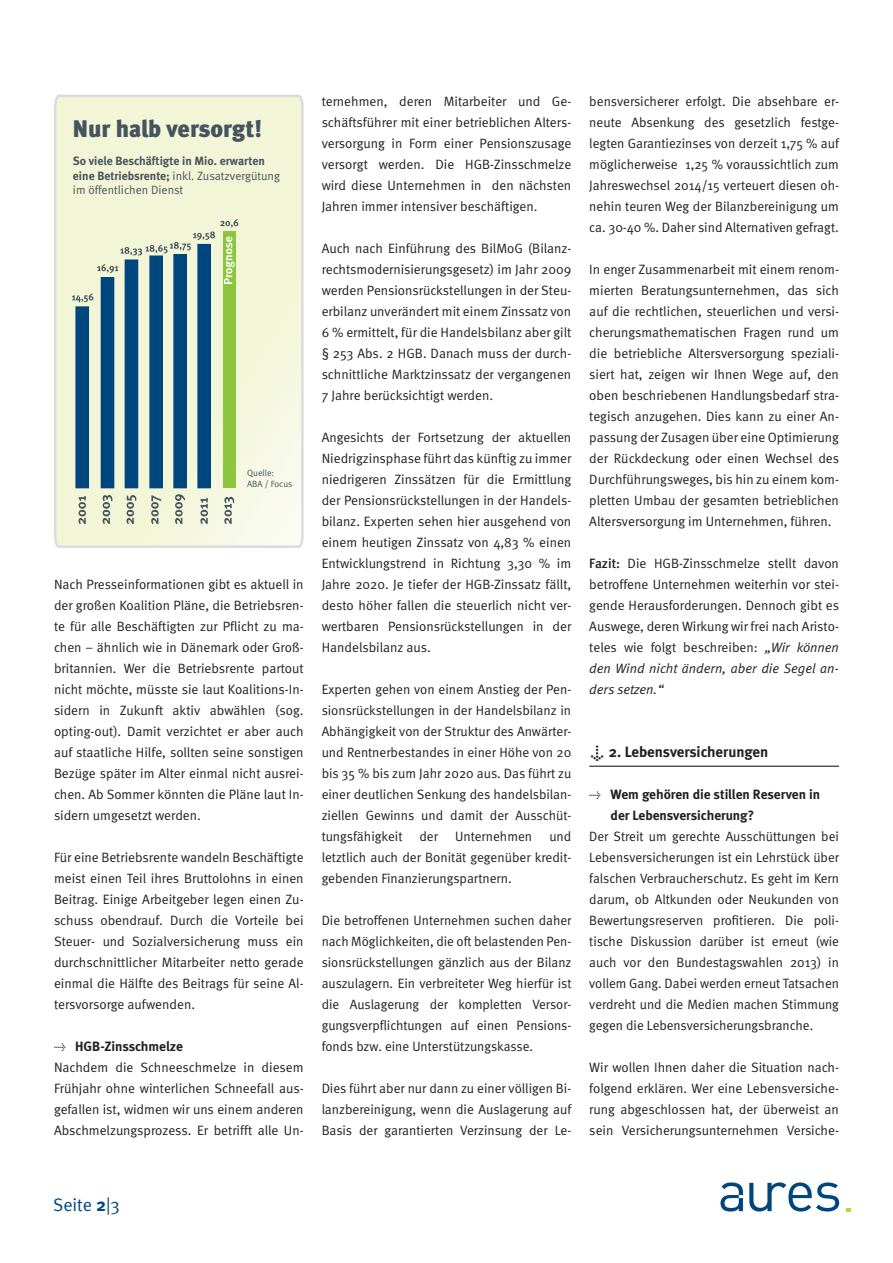
<style>
.page{position:relative;width:893px;height:1263px;background:#fff}
.page>*{position:absolute;margin:0;border:0;box-sizing:border-box;transform-origin:0 0}
.t1{font:900 24px "Meta";letter-spacing:-.005em;color:#45555f}
.t2{font:18px "Meta Normal";color:#00467e}
.t3{font:700 15px "Meta";letter-spacing:-.005em;color:#231f20}
.t4{font:13.5px/21px "Meta Normal";color:#231f20;text-align:justify}
.t5{font:700 13.5px/21px "Meta";color:#231f20}
.t6{font:12px/14.4px "Meta Normal";color:#45555f}
.t7{font:700 12px "Meta";color:#45555f}
.t8{font:9px/10.8px "Meta Normal";letter-spacing:-.005em;color:#45555f}
.s1{font-family:"Meta";font-weight:700}
.s2{font-family:"Meta Normal Expert";font-weight:400}
.s3{font-family:"Meta";font-weight:500}
.s4{font-style:italic}
.s5{font-family:"Meta Bold Expert";font-weight:400;font-size:13.5px}
</style>
<div class="page">
<svg style="left:846px;top:1208px;width:4px;height:3px"></svg>
<svg style="left:749px;top:1182px;width:90px;height:29px"></svg>
<svg style="left:720px;top:1182px;width:23px;height:29px"></svg>
<hr style="left:589px;top:766px;width:250px;height:1px;background:#231f20">
<svg style="left:54px;top:95px;width:250px;height:453px;background:#eff3d8"></svg>
<svg style="left:78px;top:496px;width:8px;height:28px"></svg>
<div style="left:76px;top:307px;width:13px;height:181px;background:#00467e"></div>
<div style="left:101px;top:278px;width:13px;height:210px;background:#00467e"></div>
<svg style="left:103px;top:495px;width:9px;height:29px"></svg>
<div style="left:125px;top:260px;width:13px;height:228px;background:#00467e"></div>
<svg style="left:127px;top:495px;width:9px;height:29px"></svg>
<div style="left:150px;top:256px;width:13px;height:232px;background:#00467e"></div>
<svg style="left:151px;top:495px;width:10px;height:29px"></svg>
<div style="left:174px;top:255px;width:12px;height:233px;background:#00467e"></div>
<svg style="left:175px;top:494px;width:10px;height:30px"></svg>
<div style="left:198px;top:244px;width:12px;height:244px;background:#00467e"></div>
<div style="left:198px;top:244px;width:13px;height:244px;border:1px solid #00467e"></div>
<svg style="left:200px;top:498px;width:8px;height:26px"></svg>
<div style="left:223px;top:232px;width:13px;height:256px;background:#8bc63e"></div>
<svg style="left:224px;top:497px;width:10px;height:27px"></svg>
<svg style="left:72px;top:293px;width:21px;height:9px"></svg>
<svg style="left:97px;top:219px;width:141px;height:65px"></svg>
<h1 class="t1" style="left:73px;top:114px;width:190px">Nur halb versorgt!</h1>
<p class="t7" style="left:73px;top:154px;width:193px">So viele Beschäftigte in Mio. erwarten</p>
<p class="t6" style="left:73px;top:168px;width:208px"><span class="s1">eine Betriebsrente;</span> inkl. Zusatzvergütung im öffentlichen Dienst</p>
<p class="t8" style="left:247px;top:468px;width:47px">Quelle:<br>ABA / Focus</p>
<p class="t4" style="left:54px;top:574px;width:251px">Nach Presseinformationen gibt es aktuell in der großen Koalition Pläne, die Betriebsren&shy;te für alle Beschäftigten zur Pflicht zu ma&shy;chen – ähnlich wie in Dänemark oder Groß&shy;britannien. Wer die Betriebsrente partout nicht möchte, müsste sie laut Koalitions-In&shy;sidern in Zukunft aktiv abwählen (sog. opting-out). Damit verzichtet er aber auch auf staatliche Hilfe, sollten seine sonstigen Bezüge später im Alter einmal nicht ausrei&shy;chen. Ab Sommer könnten die Pläne laut In&shy;sidern umgesetzt werden.</p>
<p class="t4" style="left:54px;top:847px;width:251px">Für eine Betriebsrente wandeln Beschäftigte meist einen Teil ihres Bruttolohns in einen Beitrag. Einige Arbeitgeber legen einen Zu&shy;schuss obendrauf. Durch die Vorteile bei Steuer- und Sozialversicherung muss ein durchschnittlicher Mitarbeiter netto gerade einmal die Hälfte des Beitrags für seine Al&shy;tersvorsorge aufwenden.</p>
<p class="t5" style="left:54px;top:1036px;width:130px"><span class="s2">t</span> HGB-Zinsschmelze</p>
<p class="t4" style="left:54px;top:1057px;width:251px">Nachdem die Schneeschmelze in diesem Frühjahr ohne winterlichen Schneefall aus&shy;gefallen ist, widmen wir uns einem anderen Abschmelzungsprozess. Er betrifft alle Un-</p>
<p class="t4" style="left:322px;top:91px;width:251px">ternehmen, deren Mitarbeiter und Ge&shy;schäftsführer mit einer betrieblichen Alters&shy;versorgung in Form einer Pensionszusage versorgt werden. Die HGB-Zinsschmelze wird diese Unternehmen in den nächsten Jahren immer intensiver beschäftigen.</p>
<p class="t4" style="left:322px;top:238px;width:251px">Auch nach Einführung des BilMoG (Bilanz&shy;rechtsmodernisierungsgesetz) im Jahr 2009 werden Pensionsrückstellungen in der Steu&shy;erbilanz unverändert mit einem Zinssatz von 6 % ermittelt, für die Handelsbilanz aber gilt § 253 Abs. 2 HGB. Danach muss der durch&shy;schnittliche Marktzinssatz der vergangenen 7 Jahre berücksichtigt werden.</p>
<p class="t4" style="left:322px;top:427px;width:251px">Angesichts der Fortsetzung der aktuellen Niedrigzinsphase führt das künftig zu immer niedrigeren Zinssätzen für die Ermittlung der Pensionsrückstellungen in der Handels&shy;bilanz. Experten sehen hier ausgehend von einem heutigen Zinssatz von 4,83 % einen Entwicklungstrend in Richtung 3,30 % im Jahre 2020. Je tiefer der HGB-Zinssatz fällt, desto höher fallen die steuerlich nicht ver&shy;wertbaren Pensionsrückstellungen in der Handelsbilanz aus.</p>
<p class="t4" style="left:322px;top:679px;width:251px">Experten gehen von einem Anstieg der Pen&shy;sionsrückstellungen in der Handelsbilanz in Abhängigkeit von der Struktur des Anwärter&shy;und Rentnerbestandes in einer Höhe von 20 bis 35 % bis zum Jahr 2020 aus. Das führt zu einer deutlichen Senkung des handelsbilan&shy;ziellen Gewinns und damit der Ausschüt&shy;tungsfähigkeit</p>
<p class="t4" style="left:419px;top:826px;width:20px">der</p>
<p class="t4" style="left:455px;top:826px;width:79px">Unternehmen</p>
<p class="t4" style="left:322px;top:826px;width:251px;text-indent:228px">und letztlich auch der Bonität gegenüber kredit&shy;gebenden Finanzierungspartnern.</p>
<p class="t4" style="left:322px;top:910px;width:251px">Die betroffenen Unternehmen suchen daher nach Möglichkeiten, die oft belastenden Pen&shy;sionsrückstellungen gänzlich aus der Bilanz auszulagern. Ein verbreiteter Weg hierfür ist die Auslagerung der kompletten Versor&shy;gungsverpflichtungen auf einen Pensions&shy;fonds bzw. eine Unterstützungskasse.</p>
<p class="t4" style="left:322px;top:1078px;width:251px">Dies führt aber nur dann zu einer völligen Bi&shy;lanzbereinigung, wenn die Auslagerung auf Basis der garantierten Verzinsung der Le-</p>
<p class="t4" style="left:589px;top:91px;width:251px">bensversicherer erfolgt. Die absehbare er&shy;neute Absenkung des gesetzlich festge&shy;legten Garantiezinses von derzeit 1,75 % auf möglicherweise 1,25 % voraussichtlich zum Jahreswechsel 2014/15 verteuert diesen oh&shy;nehin teuren Weg der Bilanzbereinigung um ca. 30-40 %. Daher sind Alternativen gefragt.</p>
<p class="t4" style="left:589px;top:259px;width:251px">In enger Zusammenarbeit mit einem renom&shy;mierten Beratungsunternehmen, das sich auf die rechtlichen, steuerlichen und versi&shy;cherungsmathematischen Fragen rund um die betriebliche Altersversorgung speziali&shy;siert hat, zeigen wir Ihnen Wege auf, den oben beschriebenen Handlungsbedarf stra&shy;tegisch anzugehen. Dies kann zu einer An&shy;passung der Zusagen über eine Optimierung der Rückdeckung oder einen Wechsel des Durchführungsweges, bis hin zu einem kom&shy;pletten Umbau der gesamten betrieblichen Altersversorgung im Unternehmen, führen.</p>
<p class="t4" style="left:589px;top:553px;width:251px"><span class="s3">Fazit:</span> Die HGB-Zinsschmelze stellt davon betroffene Unternehmen weiterhin vor stei&shy;gende Herausforderungen. Dennoch gibt es Auswege, deren Wirkung wir frei nach Aristo&shy;teles wie folgt beschreiben: <span class="s4">„Wir können den Wind nicht ändern, aber die Segel an&shy;ders setzen.“</span></p>
<p class="t3" style="left:589px;top:743px;width:180px"><span class="s5">n</span> 2. Lebensversicherungen</p>
<p class="t5" style="left:611px;top:784px;width:211px;text-indent:-21px"><span class="s2">t</span> Wem gehören die stillen Reserven in der Lebensversicherung?</p>
<p class="t4" style="left:589px;top:826px;width:251px">Der Streit um gerechte Ausschüttungen bei Lebensversicherungen ist ein Lehrstück über falschen Verbraucherschutz. Es geht im Kern darum, ob Altkunden oder Neukunden von Bewertungsreserven profitieren. Die poli&shy;tische Diskussion darüber ist erneut (wie auch vor den Bundestagswahlen 2013) in vollem Gang. Dabei werden erneut Tatsachen verdreht und die Medien machen Stimmung gegen die Lebensversicherungsbranche.</p>
<p class="t4" style="left:589px;top:1057px;width:251px">Wir wollen Ihnen daher die Situation nach&shy;folgend erklären. Wer eine Lebensversiche&shy;rung abgeschlossen hat, der überweist an sein Versicherungsunternehmen Versiche-</p>
<h2 class="t2" style="left:53px;top:1194px;width:68px">Seite <span class="s1">2</span>|3</h2>
</div>
